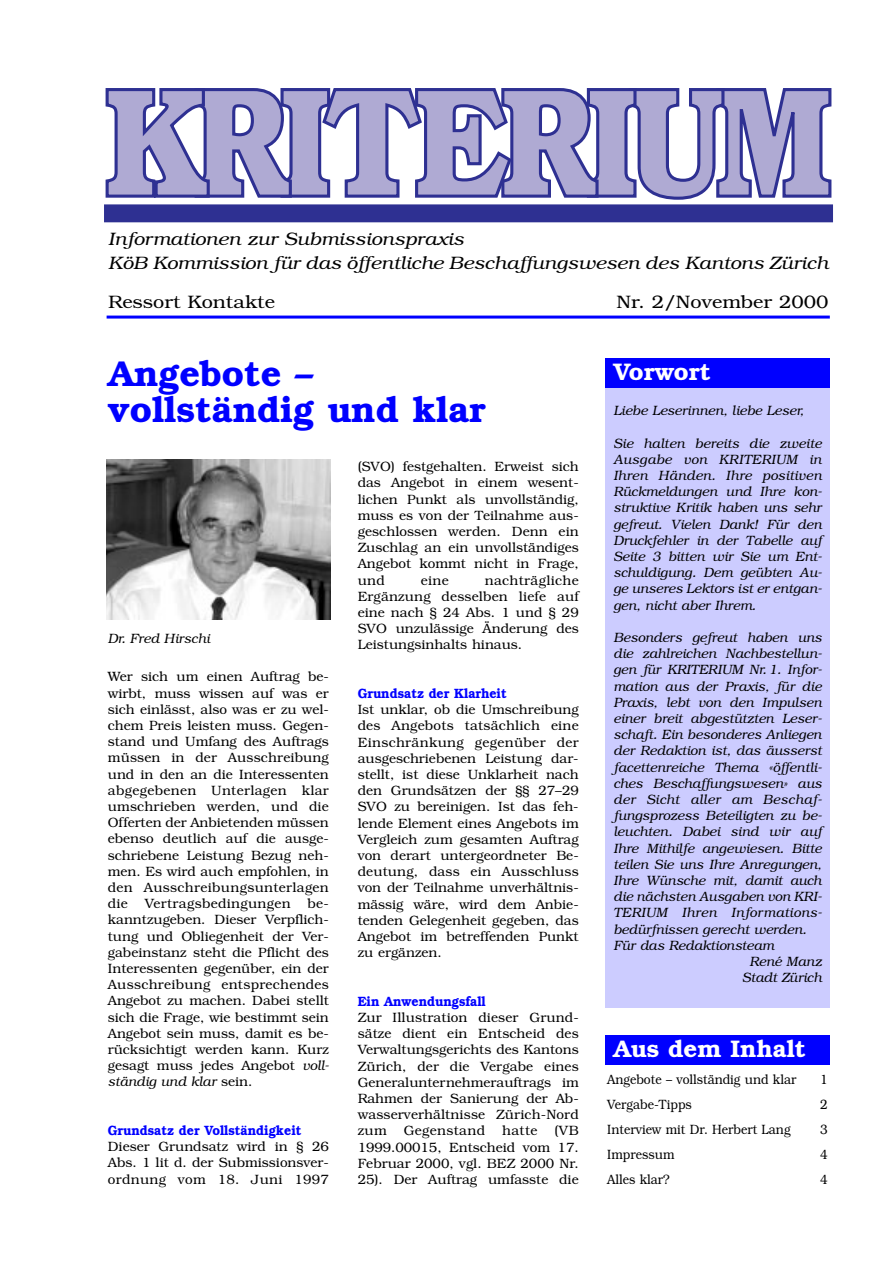
<style>
.page{position:relative;width:893px;height:1263px;background:#fff}
.page>*{position:absolute;margin:0;border:0;box-sizing:border-box;transform-origin:0 0}
.t1{font:600 36px/36px "Bookman";color:#00f}
.t2{font:600 24px "Bookman";color:#fff}
.t3{font:italic 300 18px/24px "Bookman";color:#000;scale:1.1 1}
.t4{font:300 18px "Bookman";color:#000;scale:1.1 1}
.t5{font:300 13.5px/16.2px "Bookman";color:#000;text-align:justify}
.t6{font:italic 300 13.5px/16.2px "Bookman";color:#000;text-align:justify}
.t7{font:300 13.5px "Bookman";color:#000;scale:.9 1}
.t8{font:600 13.5px "Bookman";color:#00f;scale:.92 1}
.t9{font:italic 300 13.5px "Bookman";letter-spacing:.025em;color:#000}
.t10{font:300 13.5px "Bookman";letter-spacing:.025em;color:#000}
.s1{font-style:italic}
</style>
<div class="page">
<div style="left:605px;top:366px;width:224px;height:642px;background:#ccf"></div>
<div style="left:605px;top:358px;width:224px;height:30px;background:#00f"></div>
<div style="left:605px;top:1035px;width:224px;height:30px;background:#00f"></div>
<svg style="left:104px;top:88px;width:729px;height:135px"></svg>
<div style="left:104px;top:204px;width:729px;height:18px;background:#2e3092"></div>
<hr style="left:107px;top:316px;width:722px;height:3px;background:#00f">
<img style="left:106px;top:460px;width:224px;height:160px">
<h3 class="t3" style="left:108px;top:228px;width:656px">Informationen zur Submissionspraxis<br>KöB Kommission für das öffentliche Beschaffungswesen des Kantons Zürich</h3>
<h3 class="t4" style="left:108px;top:295px;width:153px">Ressort Kontakte</h3>
<h3 class="t4" style="left:616px;top:295px;width:194px">Nr. 2/November 2000</h3>
<h1 class="t1" style="left:108px;top:358px;width:379px">Angebote – vollständig und klar</h1>
<p class="t6" style="left:108px;top:631px;width:103px">Dr. Fred Hirschi</p>
<p class="t5" style="left:108px;top:670px;width:223px">Wer sich um einen Auftrag be&shy;wirbt, muss wissen auf was er sich einlässt, also was er zu wel&shy;chem Preis leisten muss. Gegen&shy;stand und Umfang des Auftrags müssen in der Ausschreibung und in den an die Interessenten abgegebenen Unterlagen klar umschrieben werden, und die Offerten der Anbietenden müssen ebenso deutlich auf die ausge&shy;schriebene Leistung Bezug neh&shy;men. Es wird auch empfohlen, in den Ausschreibungsunterlagen die Vertragsbedingungen be&shy;kanntzugeben. Dieser Verpflich&shy;tung und Obliegenheit der Ver&shy;gabeinstanz steht die Pflicht des Interessenten gegenüber, ein der Ausschreibung entsprechendes Angebot zu machen. Dabei stellt sich die Frage, wie bestimmt sein Angebot sein muss, damit es be&shy;rücksichtigt werden kann. Kurz gesagt muss jedes Angebot <span class="s1">voll&shy;ständig und klar</span> sein.</p>
<p class="t8" style="left:108px;top:1125px;width:212px">Grundsatz der Vollständigkeit</p>
<p class="t5" style="left:108px;top:1140px;width:222px">Dieser Grundsatz wird in § 26<br>Abs. 1 lit d. der Submissionsver&shy;ordnung vom 18. Juni 1997</p>
<p class="t5" style="left:357px;top:460px;width:222px">(SVO) festgehalten. Erweist sich das Angebot in einem wesent&shy;lichen Punkt als unvollständig, muss es von der Teilnahme aus&shy;geschlossen werden. Denn ein Zuschlag an ein unvollständiges Angebot kommt nicht in Frage, und</p>
<p class="t5" style="left:357px;top:573px;width:222px;text-indent:127px">nachträgliche Ergänzung desselben liefe auf eine nach § 24 Abs. 1 und § 29<br>SVO unzulässige Änderung des Leistungsinhalts hinaus.</p>
<p class="t8" style="left:357px;top:688px;width:164px">Grundsatz der Klarheit</p>
<p class="t5" style="left:357px;top:703px;width:222px">Ist unklar, ob die Umschreibung des Angebots tatsächlich eine Einschränkung gegenüber der ausgeschriebenen Leistung dar&shy;stellt, ist diese Unklarheit nach den Grundsätzen der §§ 27–29<br>SVO zu bereinigen. Ist das feh&shy;lende Element eines Angebots im Vergleich zum gesamten Auftrag von derart untergeordneter Be&shy;deutung, dass ein Ausschluss von der Teilnahme unverhältnis&shy;mässig wäre, wird dem Anbie&shy;tenden Gelegenheit gegeben, das Angebot im betreffenden Punkt zu ergänzen.</p>
<p class="t8" style="left:357px;top:996px;width:141px">Ein Anwendungsfall</p>
<p class="t5" style="left:357px;top:1010px;width:222px">Zur Illustration dieser Grund&shy;sätze dient ein Entscheid des Verwaltungsgerichts des Kantons Zürich, der die Vergabe eines Generalunternehmerauftrags im Rahmen der Sanierung der Ab&shy;wasserverhältnisse Zürich-Nord zum</p>
<p class="t5" style="left:421px;top:573px;width:29px">eine</p>
<p class="t5" style="left:357px;top:1124px;width:222px;text-indent:197px">(VB 1999.00015, Entscheid vom 17.<br>Februar 2000, vgl. BEZ 2000 Nr.<br>25). Der Auftrag umfasste die</p>
<p class="t10" style="left:404px;top:1125px;width:83px">Gegenstand</p>
<p class="t5" style="left:502px;top:1124px;width:37px">hatte</p>
<h2 class="t2" style="left:613px;top:362px;width:99px">Vorwort</h2>
<p class="t6" style="left:613px;top:404px;width:192px">Liebe Leserinnen, liebe Leser,</p>
<p class="t6" style="left:613px;top:436px;width:210px">Sie halten bereits die zweite Ausgabe von KRITERIUM in Ihren Händen. Ihre positiven Rückmeldungen und Ihre kon&shy;struktive Kritik haben uns sehr gefreut. Vielen Dank! Für den Druckfehler in der Tabelle auf Seite 3 bitten wir Sie um Ent&shy;schuldigung. Dem geübten Au&shy;ge unseres Lektors ist er entgan&shy;gen, nicht aber Ihrem.</p>
<p class="t6" style="left:613px;top:630px;width:210px">Besonders gefreut haben uns</p>
<p class="t6" style="left:613px;top:647px;width:210px">die zahlreichen Nachbestellun-</p>
<p class="t6" style="left:613px;top:663px;width:210px">gen für KRITERIUM Nr. 1. Infor-</p>
<p class="t6" style="left:613px;top:679px;width:210px">mation aus der Praxis, für die</p>
<p class="t6" style="left:613px;top:695px;width:210px">Praxis, lebt von den Impulsen</p>
<p class="t6" style="left:613px;top:711px;width:210px">einer breit abgestützten Leser-</p>
<p class="t6" style="left:613px;top:728px;width:210px">schaft. Ein besonderes Anliegen</p>
<p class="t6" style="left:613px;top:744px;width:210px">der Redaktion ist, das äusserst</p>
<p class="t6" style="left:613px;top:760px;width:210px">facettenreiche Thema «öffentli-</p>
<p class="t6" style="left:613px;top:776px;width:210px">ches Beschaffungswesen» aus</p>
<p class="t9" style="left:613px;top:794px;width:210px">der Sicht aller am Beschaf-</p>
<p class="t6" style="left:613px;top:809px;width:210px">fungsprozess Beteiligten zu be-</p>
<p class="t6" style="left:613px;top:825px;width:210px">leuchten. Dabei sind wir auf</p>
<p class="t6" style="left:613px;top:841px;width:210px">Ihre Mithilfe angewiesen. Bitte</p>
<p class="t6" style="left:613px;top:857px;width:210px">teilen Sie uns Ihre Anregungen,</p>
<p class="t6" style="left:613px;top:873px;width:210px">Ihre Wünsche mit, damit auch</p>
<p class="t6" style="left:613px;top:890px;width:210px">die nächsten Ausgaben von KRI-</p>
<p class="t9" style="left:613px;top:907px;width:210px">TERIUM Ihren Informations-</p>
<p class="t6" style="left:613px;top:922px;width:195px">bedürfnissen gerecht werden.</p>
<p class="t6" style="left:613px;top:938px;width:162px">Für das Redaktionsteam</p>
<p class="t6" style="left:749px;top:954px;width:74px">René Manz</p>
<p class="t6" style="left:742px;top:971px;width:81px">Stadt Zürich</p>
<h2 class="t2" style="left:613px;top:1040px;width:194px">Aus dem Inhalt</h2>
<p class="t7" style="left:607px;top:1074px;width:212px">Angebote – vollständig und klar</p>
<p class="t7" style="left:820px;top:1074px;width:10px">1</p>
<p class="t7" style="left:607px;top:1099px;width:96px">Vergabe-Tipps</p>
<p class="t7" style="left:820px;top:1099px;width:10px">2</p>
<p class="t7" style="left:607px;top:1124px;width:205px">Interview mit Dr. Herbert Lang</p>
<p class="t7" style="left:820px;top:1124px;width:10px">3</p>
<p class="t7" style="left:607px;top:1149px;width:76px">Impressum</p>
<p class="t7" style="left:820px;top:1149px;width:10px">4</p>
<p class="t7" style="left:607px;top:1174px;width:71px">Alles klar?</p>
<p class="t7" style="left:820px;top:1174px;width:10px">4</p>
</div>
